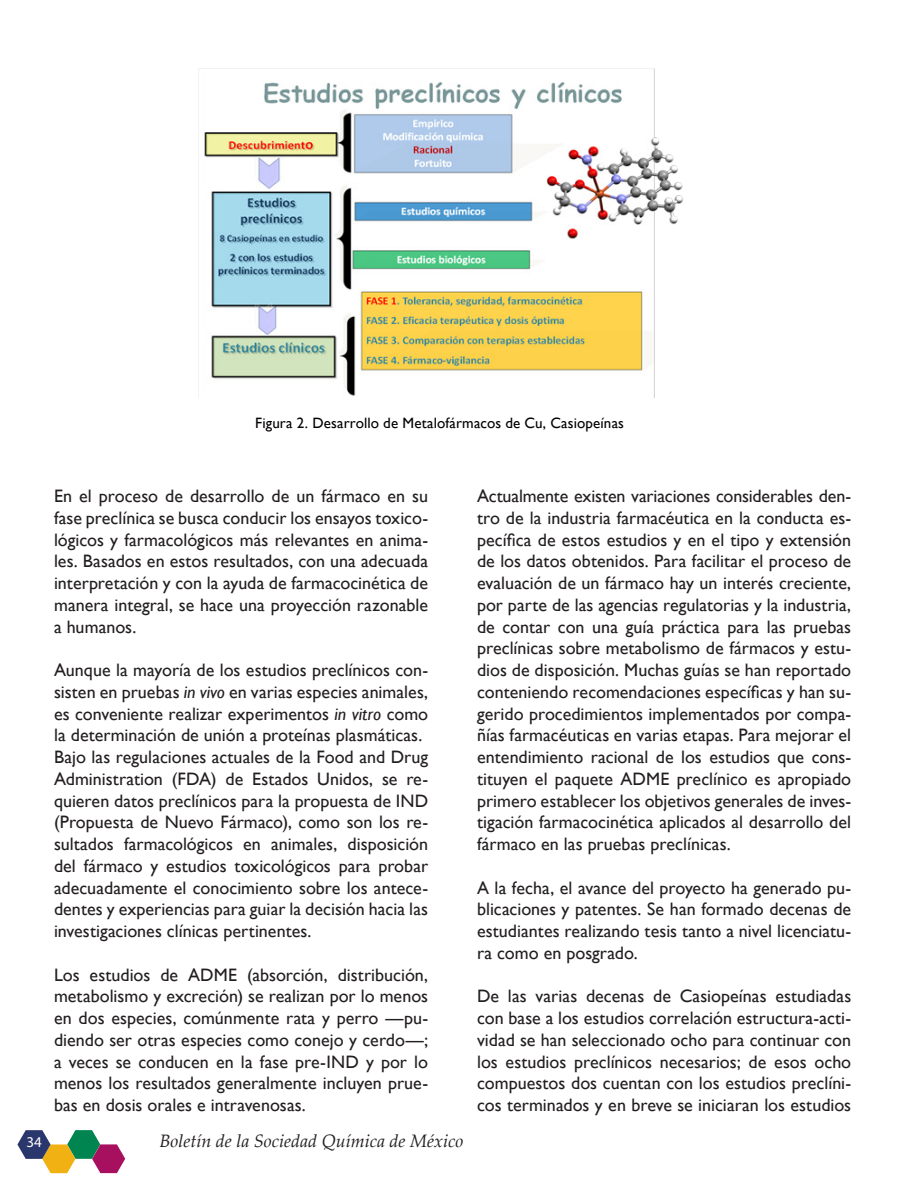
<style>
.page{position:relative;width:918px;height:1188px;background:#fff}
.page>*{position:absolute;margin:0;border:0;box-sizing:border-box;transform-origin:0 0}
.t1{font:18px/21.8px "Gill Sans";color:#231f20;text-align:justify}
.t2{font:italic 18px "Palatino Linotype";color:#231f20}
.t3{font:15px "Gill Sans";letter-spacing:.01em;color:#040101}
.t4{font:15px "Myriad Pro";color:#fff}
.s1{font-style:italic}
</style>
<div class="page">
<svg style="left:17px;top:1130px;width:108px;height:43px"></svg>
<img style="left:198px;top:68px;width:486px;height:330px">
<p class="t3" style="left:255px;top:414px;width:370px">Figura 2. Desarrollo de Metalofármacos de Cu, Casiopeínas</p>
<p class="t4" style="left:27px;top:1133px;width:17px">34</p>
<p class="t1" style="left:54px;top:485px;width:376px">En el proceso de desarrollo de un fármaco en su fase preclínica se busca conducir los ensayos toxico&shy;lógicos y farmacológicos más relevantes en anima&shy;les. Basados en estos resultados, con una adecuada interpretación y con la ayuda de farmacocinética de manera integral, se hace una proyección razonable a humanos.</p>
<p class="t1" style="left:54px;top:659px;width:376px">Aunque la mayoría de los estudios preclínicos con&shy;sisten en pruebas <span class="s1">in vivo</span> en varias especies animales, es conveniente realizar experimentos <span class="s1">in vitro</span> como la determinación de unión a proteínas plasmáticas.</p>
<p class="t1" style="left:54px;top:746px;width:376px">Bajo las regulaciones actuales de la Food and Drug Administration (FDA) de Estados Unidos, se re&shy;quieren datos preclínicos para la propuesta de IND (Propuesta de Nuevo Fármaco), como son los re&shy;sultados farmacológicos en animales, disposición del fármaco y estudios toxicológicos para probar adecuadamente el conocimiento sobre los antece&shy;dentes y experiencias para guiar la decisión hacia las investigaciones clínicas pertinentes.</p>
<p class="t1" style="left:54px;top:964px;width:376px">Los estudios de ADME (absorción, distribución, metabolismo y excreción) se realizan por lo menos en dos especies, comúnmente rata y perro —pu&shy;diendo ser otras especies como conejo y cerdo—; a veces se conducen en la fase pre-IND y por lo menos los resultados generalmente incluyen prue&shy;bas en dosis orales e intravenosas.</p>
<p class="t2" style="left:159px;top:1128px;width:305px">Boletín de la Sociedad Química de México</p>
<p class="t1" style="left:477px;top:485px;width:376px">Actualmente existen variaciones considerables den&shy;tro de la industria farmacéutica en la conducta es&shy;pecífica de estos estudios y en el tipo y extensión de los datos obtenidos. Para facilitar el proceso de evaluación de un fármaco hay un interés creciente, por parte de las agencias regulatorias y la industria, de contar con una guía práctica para las pruebas preclínicas sobre metabolismo de fármacos y estu&shy;dios de disposición. Muchas guías se han reportado conteniendo recomendaciones específicas y han su&shy;gerido procedimientos implementados por compa&shy;ñías farmacéuticas en varias etapas. Para mejorar el entendimiento racional de los estudios que cons&shy;tituyen el paquete ADME preclínico es apropiado primero establecer los objetivos generales de inves&shy;tigación farmacocinética aplicados al desarrollo del fármaco en las pruebas preclínicas.</p>
<p class="t1" style="left:477px;top:877px;width:376px">A la fecha, el avance del proyecto ha generado pu&shy;blicaciones y patentes. Se han formado decenas de estudiantes realizando tesis tanto a nivel licenciatu&shy;ra como en posgrado.</p>
<p class="t1" style="left:477px;top:986px;width:376px">De las varias decenas de Casiopeínas estudiadas con base a los estudios correlación estructura-acti&shy;vidad se han seleccionado ocho para continuar con los estudios preclínicos necesarios; de esos ocho compuestos dos cuentan con los estudios preclíni&shy;cos terminados y en breve se iniciaran los estudios</p>
</div>
